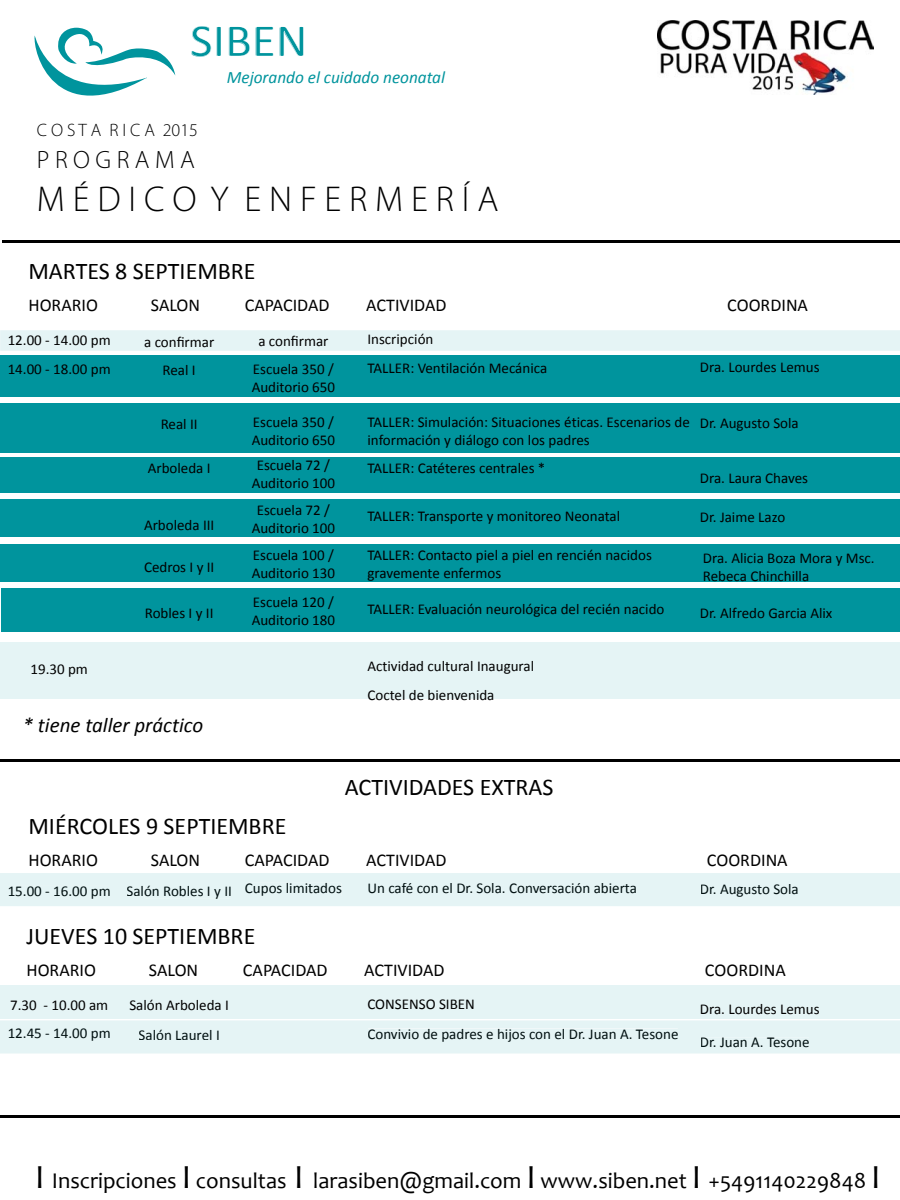
<style>
.page{position:relative;width:900px;height:1200px;background:#fff}
.page>*{position:absolute;margin:0;border:0;box-sizing:border-box;transform-origin:0 0}
.t1{font:46.5px "Calibri";color:#00949d;scale:1.06 1}
.t2{font:300 36px "Myriad Pro";color:#000}
.t3{font:300 25.05px "Myriad Pro";color:#000}
.t4{font:24px "Calibri";color:#000}
.t5{font:22.65px "Candara";color:#000}
.t6{font:italic 21px "Calibri";color:#000}
.t7{font:18px "Calibri";color:#000}
.t8{font:300 18px "Myriad Pro";color:#000}
.t9{font:italic 17.4px "Calibri";color:#00949d}
.t10{font:15px/18px "Calibri";color:#000}
.t11{font:15px "Calibri";color:#000f10}
.s1{font-size:33.9px}
</style>
<div class="page">
<div style="left:0;top:985px;width:900px;height:34px;background:#e5f4f5"></div>
<div style="left:2px;top:588px;width:898px;height:43px;background:#00949d"></div>
<div style="left:0;top:642px;width:900px;height:57px;background:#e5f4f5"></div>
<div style="left:0;top:545px;width:900px;height:37px;background:#00949d"></div>
<div style="left:0;top:500px;width:900px;height:37px;background:#00949d"></div>
<div style="left:0;top:458px;width:900px;height:35px;background:#00949d"></div>
<div style="left:0;top:404px;width:900px;height:49px;background:#00949d"></div>
<div style="left:0;top:355px;width:900px;height:42px;background:#00949d"></div>
<div style="left:0;top:330px;width:900px;height:21px;background:#e5f4f5"></div>
<hr style="left:2px;top:240px;width:898px;height:3px;background:#000">
<img style="left:657px;top:20px;width:216px;height:75px">
<svg style="left:34px;top:28px;width:141px;height:68px"></svg>
<hr style="left:1px;top:759px;width:899px;height:2px;background:#000">
<div style="left:0;top:873px;width:900px;height:33px;background:#e5f4f5"></div>
<div style="left:9px;top:886px;width:101px;height:12px;background:#e5f4f5"></div>
<div style="left:127px;top:885px;width:16px;height:11px;background:#e5f4f5"></div>
<div style="left:145px;top:885px;width:86px;height:13px;background:#e5f4f5"></div>
<div style="left:369px;top:883px;width:267px;height:10px;background:#e5f4f5"></div>
<div style="left:701px;top:884px;width:97px;height:13px;background:#e5f4f5"></div>
<div style="left:246px;top:883px;width:95px;height:13px;background:#e5f4f5"></div>
<hr style="left:0;top:1115px;width:900px;height:2px;background:#000">
<svg style="left:0;top:1020px;width:900px;height:34px;background:#e6f4f5"></svg>
<div style="left:9px;top:1028px;width:101px;height:13px;background:#e5f4f5"></div>
<div style="left:139px;top:1029px;width:80px;height:11px;background:#e5f4f5"></div>
<div style="left:368px;top:1029px;width:310px;height:12px;background:#e5f4f5"></div>
<div style="left:701px;top:1038px;width:108px;height:9px;background:#e5f4f5"></div>
<h1 class="t1" style="left:190px;top:12px;width:112px">SIBEN</h1>
<p class="t9" style="left:227px;top:67px;width:220px">Mejorando el cuidado neonatal</p>
<p class="t8" style="left:37px;top:119px;width:163px">C O S T A R I C A 2015</p>
<h3 class="t3" style="left:37px;top:144px;width:159px">P R O G R A M A</h3>
<h2 class="t2" style="left:37px;top:177px;width:463px">M É D I C O Y E N F E R M E R Í A</h2>
<h3 class="t4" style="left:28px;top:256px;width:229px">MARTES 8 SEPTIEMBRE</h3>
<p class="t7" style="left:28px;top:294px;width:71px">HORARIO</p>
<p class="t7" style="left:151px;top:294px;width:51px">SALON</p>
<p class="t7" style="left:245px;top:294px;width:86px">CAPACIDAD</p>
<p class="t7" style="left:366px;top:294px;width:82px">ACTIVIDAD</p>
<p class="t7" style="left:727px;top:294px;width:82px">COORDINA</p>
<p class="t10" style="left:8px;top:325px;width:105px;line-height:28.5px">12.00 - 14.00 pm<br>14.00 - 18.00 pm</p>
<p class="t10" style="left:367px;top:324px;width:181px;line-height:28.5px">Inscripción<br>TALLER: Ventilación Mecánica</p>
<p class="t10" style="left:253px;top:326px;width:82px;line-height:28.5px;text-align:center">a confirmar<br>Escuela 350 /</p>
<p class="t10" style="left:252px;top:377px;width:85px">Auditorio 650</p>
<p class="t10" style="left:252px;top:412px;width:85px">Escuela 350 /<br>Auditorio 650</p>
<p class="t10" style="left:252px;top:455px;width:85px;text-align:center">Escuela 72 /<br>Auditorio 100</p>
<p class="t10" style="left:252px;top:500px;width:85px;text-align:center">Escuela 72 /<br>Auditorio 100</p>
<p class="t10" style="left:252px;top:545px;width:85px">Escuela 100 /<br>Auditorio 130</p>
<p class="t10" style="left:252px;top:592px;width:85px">Escuela 120 /<br>Auditorio 180</p>
<p class="t10" style="left:144px;top:327px;width:72px;line-height:28.5px;text-align:center">a confirmar<br>Real I</p>
<p class="t10" style="left:700px;top:358px;width:121px">Dra. Lourdes Lemus</p>
<p class="t10" style="left:367px;top:412px;width:324px">TALLER: Simulación: Situaciones éticas. Escenarios de información y diálogo con los padres</p>
<p class="t10" style="left:367px;top:459px;width:179px">TALLER: Catéteres centrales *</p>
<p class="t10" style="left:367px;top:507px;width:254px">TALLER: Transporte y monitoreo Neonatal</p>
<p class="t10" style="left:367px;top:546px;width:286px">TALLER: Contacto piel a piel en rencién nacidos gravemente enfermos</p>
<p class="t10" style="left:367px;top:600px;width:299px">TALLER: Evaluación neurológica del recién nacido</p>
<p class="t10" style="left:700px;top:413px;width:100px">Dr. Augusto Sola</p>
<p class="t10" style="left:161px;top:414px;width:38px">Real II</p>
<p class="t10" style="left:148px;top:458px;width:64px">Arboleda I</p>
<p class="t10" style="left:700px;top:469px;width:110px">Dra. Laura Chaves</p>
<p class="t10" style="left:700px;top:508px;width:87px">Dr. Jaime Lazo</p>
<p class="t10" style="left:703px;top:548px;width:173px">Dra. Alicia Boza Mora y Msc.<br>Rebeca Chinchilla</p>
<p class="t10" style="left:700px;top:604px;width:134px">Dr. Alfredo Garcia Alix</p>
<p class="t10" style="left:144px;top:515px;width:72px">Arboleda III</p>
<p class="t10" style="left:144px;top:557px;width:72px">Cedros I y II</p>
<p class="t10" style="left:145px;top:603px;width:70px">Robles I y II</p>
<p class="t10" style="left:30px;top:659px;width:59px">19.30 pm</p>
<h3 class="t6" style="left:23px;top:712px;width:182px">* tiene taller práctico</h3>
<p class="t10" style="left:367px;top:651px;width:168px;line-height:28.5px">Actividad cultural Inaugural<br>Coctel de bienvenida</p>
<h3 class="t4" style="left:345px;top:772px;width:210px">ACTIVIDADES EXTRAS</h3>
<h3 class="t4" style="left:28px;top:811px;width:259px">MIÉRCOLES 9 SEPTIEMBRE</h3>
<p class="t7" style="left:28px;top:849px;width:71px">HORARIO</p>
<p class="t7" style="left:151px;top:849px;width:51px">SALON</p>
<p class="t7" style="left:245px;top:849px;width:86px">CAPACIDAD</p>
<p class="t7" style="left:366px;top:849px;width:82px">ACTIVIDAD</p>
<p class="t7" style="left:707px;top:849px;width:82px">COORDINA</p>
<p class="t11" style="left:8px;top:881px;width:336px">15.00 - 16.00 pm Salón Robles I y II Cupos limitados</p>
<p class="t11" style="left:367px;top:879px;width:271px">Un café con el Dr. Sola. Conversación abierta</p>
<p class="t11" style="left:700px;top:880px;width:100px">Dr. Augusto Sola</p>
<h3 class="t4" style="left:27px;top:921px;width:230px">JUEVES 10 SEPTIEMBRE</h3>
<p class="t7" style="left:27px;top:959px;width:71px">HORARIO</p>
<p class="t7" style="left:149px;top:959px;width:51px">SALON</p>
<p class="t7" style="left:243px;top:959px;width:86px">CAPACIDAD</p>
<p class="t7" style="left:364px;top:959px;width:82px">ACTIVIDAD</p>
<p class="t7" style="left:705px;top:959px;width:82px">COORDINA</p>
<p class="t10" style="left:10px;top:995px;width:100px">7.30 - 10.00 am</p>
<p class="t10" style="left:129px;top:995px;width:101px">Salón Arboleda I</p>
<p class="t10" style="left:367px;top:994px;width:109px">CONSENSO SIBEN</p>
<p class="t10" style="left:700px;top:1000px;width:121px">Dra. Lourdes Lemus</p>
<p class="t11" style="left:8px;top:1024px;width:105px">12.45 - 14.00 pm</p>
<p class="t11" style="left:139px;top:1025px;width:83px">Salón Laurel I</p>
<p class="t11" style="left:367px;top:1024px;width:313px">Convivio de padres e hijos con el Dr. Juan A. Tesone</p>
<p class="t11" style="left:700px;top:1033px;width:111px">Dr. Juan A. Tesone</p>
<h3 class="t5" style="left:35px;top:1167px;width:847px"><span class="s1">I</span> Inscripciones <span class="s1">I</span> consultas <span class="s1">I</span> larasiben@gmail.com <span class="s1">I</span> www.siben.net <span class="s1">I</span> +5491140229848 <span class="s1">I</span></h3>
</div>
